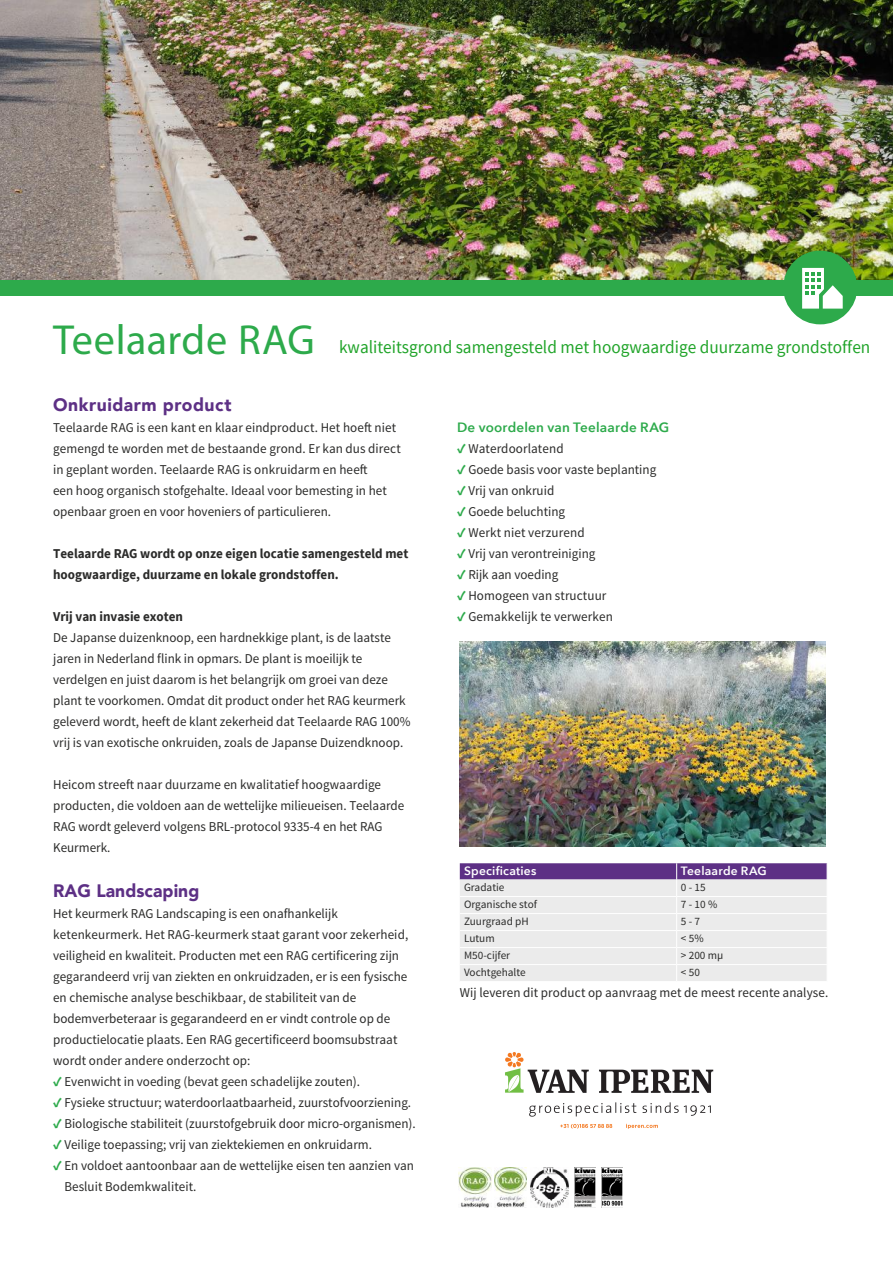
<style>
.page{position:relative;width:893px;height:1263px;background:#fff}
.page>*{position:absolute;margin:0;border:0;box-sizing:border-box;transform-origin:0 0}
.t1{font:42.15px "Myriad Pro";letter-spacing:.01em;color:#2daa4b}
.t2{font:18px "Source Sans Pro";color:#20a429;scale:.96 1}
.t3{font:900 18px "Avenir";letter-spacing:.025em;color:#5d3085}
.t4{font:900 18px "Avenir";letter-spacing:.005em;color:#5d3085}
.t5{font:13.5px/21px "Source Sans Pro";color:#2b2b2a}
.t6{font:700 13.5px/21px "Source Sans Pro";color:#2b2b2a}
.t7{font:600 13.5px "Avenir Next";letter-spacing:.015em;color:#2daa4b}
.t8{font:600 12px "Avenir Next";letter-spacing:.02em;color:#fff}
.t9{font:11.25px "Source Sans Pro";color:#2b2b2a}
.s1{font-weight:900;color:#2daa4b}
</style>
<div class="page">
<div style="left:0;top:280px;width:893px;height:15px;background:#2daa4b"></div>
<img style="left:0;top:0;width:893px;height:280px">
<svg style="left:783px;top:251px;width:74px;height:73px"></svg>
<img style="left:531px;top:1168px;width:37px;height:39px">
<img style="left:602px;top:1168px;width:20px;height:38px">
<img style="left:575px;top:1168px;width:21px;height:39px">
<img style="left:494px;top:1168px;width:33px;height:39px">
<img style="left:458px;top:1168px;width:34px;height:39px">
<img style="left:460px;top:642px;width:366px;height:204px">
<svg style="left:460px;top:863px;width:368px;height:118px;background:#d8d2de"></svg>
<img style="left:505px;top:1052px;width:209px;height:77px">
<h1 class="t1" style="left:53px;top:314px;width:263px">Teelaarde RAG</h1>
<h2 class="t2" style="left:339px;top:336px;width:555px">kwaliteitsgrond samengesteld met hoogwaardige duurzame grondstoffen</h2>
<h2 class="t3" style="left:53px;top:389px;width:180px">Onkruidarm product</h2>
<p class="t5" style="left:53px;top:417px;width:349px">Teelaarde RAG is een kant en klaar eindproduct. Het hoeft niet gemengd te worden met de bestaande grond. Er kan dus direct in geplant worden. Teelaarde RAG is onkruidarm en heeft<br>een hoog organisch stofgehalte. Ideaal voor bemesting in het openbaar groen en voor hoveniers of particulieren.</p>
<p class="t6" style="left:53px;top:543px;width:357px">Teelaarde RAG wordt op onze eigen locatie samengesteld met hoogwaardige, duurzame en lokale grondstoffen.</p>
<p class="t6" style="left:53px;top:606px;width:131px">Vrij van invasie exoten</p>
<p class="t5" style="left:53px;top:627px;width:359px">De Japanse duizenknoop, een hardnekkige plant, is de laatste jaren in Nederland flink in opmars. De plant is moeilijk te verdelgen en juist daarom is het belangrijk om groei van deze plant te voorkomen. Omdat dit product onder het RAG keurmerk geleverd wordt, heeft de klant zekerheid dat Teelaarde RAG 100% vrij is van exotische onkruiden, zoals de Japanse Duizendknoop.</p>
<p class="t5" style="left:53px;top:774px;width:353px">Heicom streeft naar duurzame en kwalitatief hoogwaardige producten, die voldoen aan de wettelijke milieueisen. Teelaarde RAG wordt geleverd volgens BRL-protocol 9335-4 en het RAG Keurmerk.</p>
<h2 class="t4" style="left:53px;top:875px;width:148px">RAG Landscaping</h2>
<p class="t5" style="left:53px;top:903px;width:357px">Het keurmerk RAG Landscaping is een onafhankelijk ketenkeurmerk. Het RAG-keurmerk staat garant voor zekerheid, veiligheid en kwaliteit. Producten met een RAG certificering zijn gegarandeerd vrij van ziekten en onkruidzaden, er is een fysische en chemische analyse beschikbaar, de stabiliteit van de bodemverbeteraar is gegarandeerd en er vindt controle op de productielocatie plaats. Een RAG gecertificeerd boomsubstraat wordt onder andere onderzocht op:</p>
<p class="t5" style="left:53px;top:1071px;width:308px"><span class="s1">✓</span> Evenwicht in voeding (bevat geen schadelijke zouten).</p>
<p class="t5" style="left:53px;top:1092px;width:360px"><span class="s1">✓</span> Fysieke structuur; waterdoorlaatbaarheid, zuurstofvoorziening.</p>
<p class="t5" style="left:53px;top:1113px;width:364px"><span class="s1">✓</span> Biologische stabiliteit (zuurstofgebruik door micro-organismen).</p>
<p class="t5" style="left:53px;top:1134px;width:320px"><span class="s1">✓</span> Veilige toepassing; vrij van ziektekiemen en onkruidarm.</p>
<p class="t5" style="left:64px;top:1155px;width:351px;text-indent:-11px"><span class="s1">✓</span> En voldoet aantoonbaar aan de wettelijke eisen ten aanzien van<br>Besluit Bodemkwaliteit.</p>
<p class="t7" style="left:457px;top:416px;width:214px">De voordelen van Teelaarde RAG</p>
<p class="t5" style="left:457px;top:438px;width:108px"><span class="s1">✓</span> Waterdoorlatend</p>
<p class="t5" style="left:457px;top:459px;width:201px"><span class="s1">✓</span> Goede basis voor vaste beplanting</p>
<p class="t5" style="left:457px;top:480px;width:99px"><span class="s1">✓</span> Vrij van onkruid</p>
<p class="t5" style="left:457px;top:501px;width:110px"><span class="s1">✓</span> Goede beluchting</p>
<p class="t5" style="left:457px;top:522px;width:129px"><span class="s1">✓</span> Werkt niet verzurend</p>
<p class="t5" style="left:457px;top:543px;width:140px"><span class="s1">✓</span> Vrij van verontreiniging</p>
<p class="t5" style="left:457px;top:564px;width:103px"><span class="s1">✓</span> Rijk aan voeding</p>
<p class="t5" style="left:457px;top:585px;width:151px"><span class="s1">✓</span> Homogeen van structuur</p>
<p class="t5" style="left:457px;top:606px;width:157px"><span class="s1">✓</span> Gemakkelijk te verwerken</p>
<p class="t8" style="left:464px;top:861px;width:74px">Specificaties</p>
<p class="t8" style="left:681px;top:861px;width:87px">Teelaarde RAG</p>
<p class="t9" style="left:464px;top:880px;width:42px">Gradatie</p>
<p class="t9" style="left:681px;top:880px;width:26px">0 - 15</p>
<p class="t9" style="left:464px;top:897px;width:74px">Organische stof</p>
<p class="t9" style="left:681px;top:897px;width:38px">7 - 10 %</p>
<p class="t9" style="left:464px;top:914px;width:66px">Zuurgraad pH</p>
<p class="t9" style="left:681px;top:914px;width:21px">5 - 7</p>
<p class="t9" style="left:464px;top:931px;width:32px">Lutum</p>
<p class="t9" style="left:681px;top:931px;width:24px">&lt; 5%</p>
<p class="t9" style="left:464px;top:948px;width:48px">M50-cijfer</p>
<p class="t9" style="left:681px;top:948px;width:44px">&gt; 200 mµ</p>
<p class="t9" style="left:464px;top:965px;width:63px">Vochtgehalte</p>
<p class="t9" style="left:681px;top:965px;width:21px">&lt; 50</p>
<p class="t5" style="left:460px;top:982px;width:370px">Wij leveren dit product op aanvraag met de meest recente analyse.</p>
</div>
